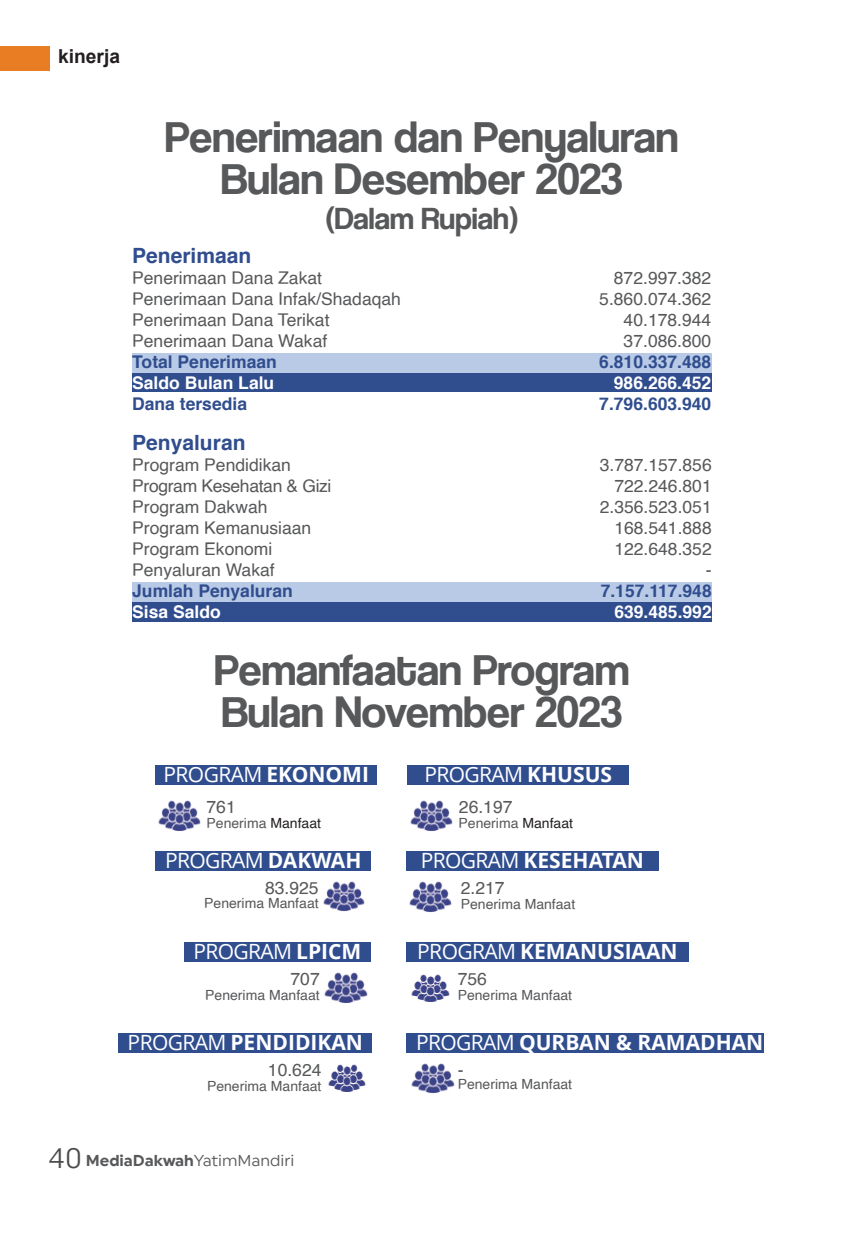
<style>
.page{position:relative;width:844px;height:1241px;background:#fff}
.page>*{position:absolute;margin:0;border:0;box-sizing:border-box;transform-origin:0 0}
.t1{font:45.5px/42px "Coolvetica Rg";color:#57585a}
.t2{font:31.5px "Coolvetica Rg";color:#57585a}
.t3{font:700 21px "Open Sans";color:#fff}
.t4{font:21px "Open Sans";letter-spacing:-.03em;color:#fff}
.t5{font:700 21px "Helvetica";color:#304d8e}
.t6{font:700 19.25px "Arial";color:#231f20}
.t7{font:17.5px/21px "Helvetica";color:#57585a}
.t8{font:700 17.5px "Helvetica";color:#304d8e}
.t9{font:700 17.5px "Helvetica";color:#fff}
.t10{font:15.75px "Uniform Regular 3";color:#57585a}
.t11{font:14px "Helvetica";color:#57585a}
.s1{font-weight:700}
.s2{color:#231f20}
.s3{font-weight:400}
.s4{font-size:28px;color:#4d4c4b}
.s5{font-family:"Uniform Regular 2"}
</style>
<div class="page">
<div style="left:185px;top:942px;width:186px;height:20px;background:#304d8e"></div>
<img style="left:324px;top:972px;width:43px;height:31px">
<div style="left:406px;top:942px;width:282px;height:20px;background:#304d8e"></div>
<img style="left:411px;top:974px;width:38px;height:27px">
<div style="left:118px;top:1033px;width:253px;height:20px;background:#304d8e"></div>
<img style="left:328px;top:1064px;width:37px;height:28px">
<div style="left:406px;top:1033px;width:357px;height:20px;background:#304d8e"></div>
<img style="left:412px;top:1063px;width:42px;height:30px">
<div style="left:155px;top:851px;width:216px;height:20px;background:#304d8e"></div>
<img style="left:323px;top:881px;width:42px;height:30px">
<div style="left:407px;top:765px;width:222px;height:20px;background:#304d8e"></div>
<img style="left:411px;top:800px;width:41px;height:31px">
<div style="left:155px;top:765px;width:222px;height:20px;background:#304d8e"></div>
<img style="left:159px;top:800px;width:41px;height:31px">
<div style="left:406px;top:851px;width:252px;height:20px;background:#304d8e"></div>
<img style="left:409px;top:881px;width:42px;height:31px">
<div style="left:0;top:46px;width:50px;height:25px;background:#e97d24"></div>
<div style="left:132px;top:372px;width:579px;height:19px;background:#304d8e"></div>
<div style="left:132px;top:353px;width:579px;height:20px;background:#b9cae6"></div>
<div style="left:132px;top:582px;width:579px;height:19px;background:#b9cae6"></div>
<div style="left:132px;top:601px;width:579px;height:20px;background:#304d8e"></div>
<p class="t6" style="left:58px;top:49px;width:64px">kinerja</p>
<h1 class="t1" style="left:165px;top:118px;width:515px;text-align:center">Penerimaan dan Penyaluran<br>Bulan Desember 2023</h1>
<h2 class="t2" style="left:324px;top:204px;width:196px">(Dalam Rupiah)</h2>
<p class="t5" style="left:132px;top:247px;width:121px">Penerimaan</p>
<p class="t7" style="left:132px;top:269px;width:270px">Penerimaan Dana Zakat<br>Penerimaan Dana Infak/Shadaqah<br>Penerimaan Dana Terikat<br>Penerimaan Dana Wakaf</p>
<p class="t8" style="left:132px;top:355px;width:146px">Total Penerimaan</p>
<p class="t9" style="left:132px;top:376px;width:143px">Saldo Bulan Lalu</p>
<p class="t8" style="left:132px;top:397px;width:116px">Dana tersedia</p>
<p class="t7" style="left:599px;top:269px;width:113px;text-align:right">872.997.382<br>5.860.074.362<br>40.178.944<br>37.086.800</p>
<p class="t8" style="left:599px;top:355px;width:113px">6.810.337.488</p>
<p class="t9" style="left:613px;top:376px;width:99px">986.266.452</p>
<p class="t8" style="left:599px;top:397px;width:113px">7.796.603.940</p>
<p class="t5" style="left:132px;top:434px;width:115px">Penyaluran</p>
<p class="t7" style="left:132px;top:455px;width:201px">Program Pendidikan<br>Program Kesehatan &amp; Gizi<br>Program Dakwah<br>Program Kemanusiaan<br>Program Ekonomi<br>Penyaluran Wakaf</p>
<p class="t8" style="left:132px;top:584px;width:162px">Jumlah Penyaluran</p>
<p class="t9" style="left:132px;top:605px;width:90px">Sisa Saldo</p>
<p class="t7" style="left:599px;top:455px;width:113px;text-align:right">3.787.157.856<br>722.246.801<br>2.356.523.051<br>168.541.888<br>122.648.352<br>-</p>
<p class="t8" style="left:600px;top:584px;width:112px">7.157.117.948</p>
<p class="t9" style="left:614px;top:605px;width:99px">639.485.992</p>
<h1 class="t1" style="left:214px;top:651px;width:416px">Pemanfaatan Program<br>Bulan November 2023</h1>
<p class="t4" style="left:163px;top:765px;width:207px">PROGRAM <span class="s1">EKONOMI</span></p>
<p class="t7" style="left:206px;top:797px;width:31px">761</p>
<p class="t11" style="left:206px;top:817px;width:116px">Penerima <span class="s2">Manfaat</span></p>
<p class="t4" style="left:165px;top:852px;width:198px">PROGRAM <span class="s1">DAKWAH</span></p>
<p class="t7" style="left:265px;top:877px;width:55px">83.925</p>
<p class="t11" style="left:204px;top:897px;width:116px">Penerima Manfaat</p>
<p class="t4" style="left:193px;top:942px;width:169px">PROGRAM <span class="s1">LPICM</span></p>
<p class="t7" style="left:290px;top:969px;width:31px">707</p>
<p class="t11" style="left:205px;top:989px;width:116px">Penerima Manfaat</p>
<p class="t3" style="left:128px;top:1034px;width:237px"><span class="s3">PROGRAM</span> PENDIDIKAN</p>
<p class="t7" style="left:268px;top:1059px;width:55px">10.624</p>
<p class="t11" style="left:207px;top:1079px;width:116px">Penerima Manfaat</p>
<p class="t4" style="left:424px;top:765px;width:189px">PROGRAM <span class="s1">KHUSUS</span></p>
<p class="t7" style="left:459px;top:797px;width:55px">26.197</p>
<p class="t11" style="left:458px;top:817px;width:116px">Penerima <span class="s2">Manfaat</span></p>
<p class="t3" style="left:420px;top:852px;width:225px"><span class="s3">PROGRAM</span> KESEHATAN</p>
<p class="t7" style="left:460px;top:878px;width:45px">2.217</p>
<p class="t11" style="left:460px;top:898px;width:116px">Penerima Manfaat</p>
<p class="t3" style="left:417px;top:942px;width:262px"><span class="s3">PROGRAM</span> KEMANUSIAAN</p>
<p class="t7" style="left:457px;top:969px;width:31px">756</p>
<p class="t11" style="left:457px;top:989px;width:116px">Penerima Manfaat</p>
<p class="t3" style="left:416px;top:1034px;width:349px"><span class="s3">PROGRAM</span> QURBAN &amp; RAMADHAN</p>
<p class="t7" style="left:457px;top:1059px;width:7px">-</p>
<p class="t11" style="left:457px;top:1077px;width:116px">Penerima Manfaat</p>
<p class="t10" style="left:48px;top:1153px;width:247px"><span class="s4">40</span> <span class="s5">MediaDakwah</span>YatimMandiri</p>
</div>
